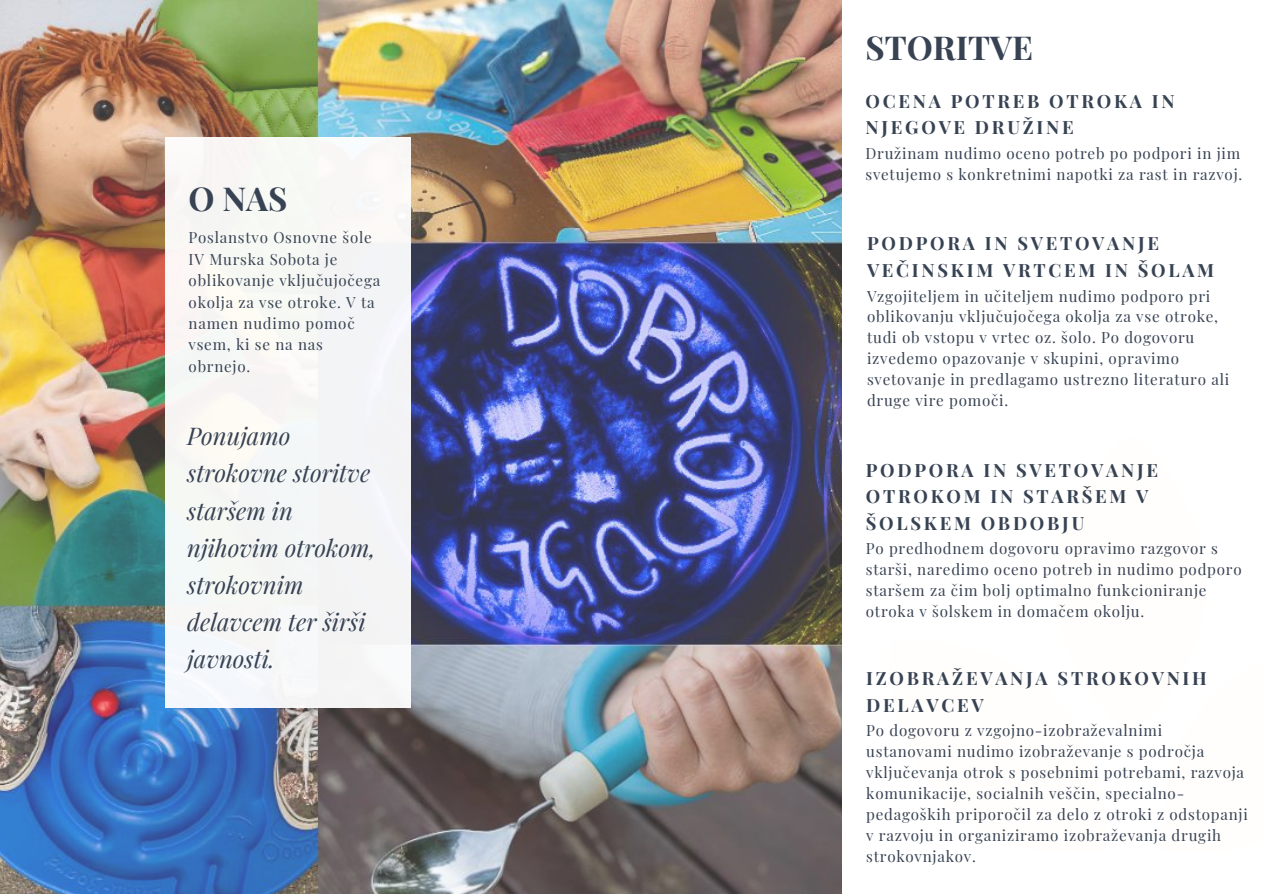
<style>
.page{position:relative;width:1263px;height:894px;background:#fff}
.page>*{position:absolute;margin:0;border:0;box-sizing:border-box;transform-origin:0 0}
.t1{font:700 33px "Playfair Display";color:#374253}
.t2{font:italic 23.85px/37px "Playfair Display";color:#374253}
.t3{font:700 18.3px/26.4px "Playfair Display";letter-spacing:.15em;color:#374253}
.t4{font:15.15px/21px "Playfair Display";letter-spacing:.05em;color:#374253}
</style>
<div class="page">
<img style="left:0;top:0;width:841px;height:893px">
<div style="left:165px;top:137px;width:246px;height:571px;background:#f6f6f5"></div>
<p class="t1" style="left:189px;top:175px;width:100px">O NAS</p>
<p class="t4" style="left:189px;top:226px;width:193px">Poslanstvo Osnovne šole<br>IV Murska Sobota je oblikovanje vključujočega okolja za vse otroke. V ta namen nudimo pomoč vsem, ki se na nas obrnejo.</p>
<p class="t2" style="left:187px;top:416px;width:190px">Ponujamo strokovne storitve staršem in njihovim otrokom, strokovnim delavcem ter širši javnosti.</p>
<p class="t1" style="left:865px;top:24px;width:169px">STORITVE</p>
<p class="t3" style="left:865px;top:87px;width:311px">OCENA POTREB OTROKA IN<br>NJEGOVE DRUŽINE</p>
<p class="t4" style="left:865px;top:142px;width:378px">Družinam nudimo oceno potreb po podpori in jim svetujemo s konkretnimi napotki za rast in razvoj.</p>
<p class="t3" style="left:867px;top:229px;width:349px">PODPORA IN SVETOVANJE<br>VEČINSKIM VRTCEM IN ŠOLAM</p>
<p class="t4" style="left:867px;top:284px;width:364px">Vzgojiteljem in učiteljem nudimo podporo pri oblikovanju vključujočega okolja za vse otroke, tudi ob vstopu v vrtec oz. šolo. Po dogovoru izvedemo opazovanje v skupini, opravimo svetovanje in predlagamo ustrezno literaturo ali druge vire pomoči.</p>
<p class="t3" style="left:866px;top:456px;width:294px">PODPORA IN SVETOVANJE<br>OTROKOM IN STARŠEM V<br>ŠOLSKEM OBDOBJU</p>
<p class="t4" style="left:866px;top:537px;width:377px">Po predhodnem dogovoru opravimo razgovor s starši, naredimo oceno potreb in nudimo podporo staršem za čim bolj optimalno funkcioniranje otroka v šolskem in domačem okolju.</p>
<p class="t3" style="left:866px;top:664px;width:342px">IZOBRAŽEVANJA STROKOVNIH<br>DELAVCEV</p>
<p class="t4" style="left:866px;top:719px;width:383px">Po dogovoru z vzgojno-izobraževalnimi ustanovami nudimo izobraževanje s področja vključevanja otrok s posebnimi potrebami, razvoja komunikacije, socialnih veščin, specialno&shy;pedagoških priporočil za delo z otroki z odstopanji v razvoju in organiziramo izobraževanja drugih strokovnjakov.</p>
</div>
